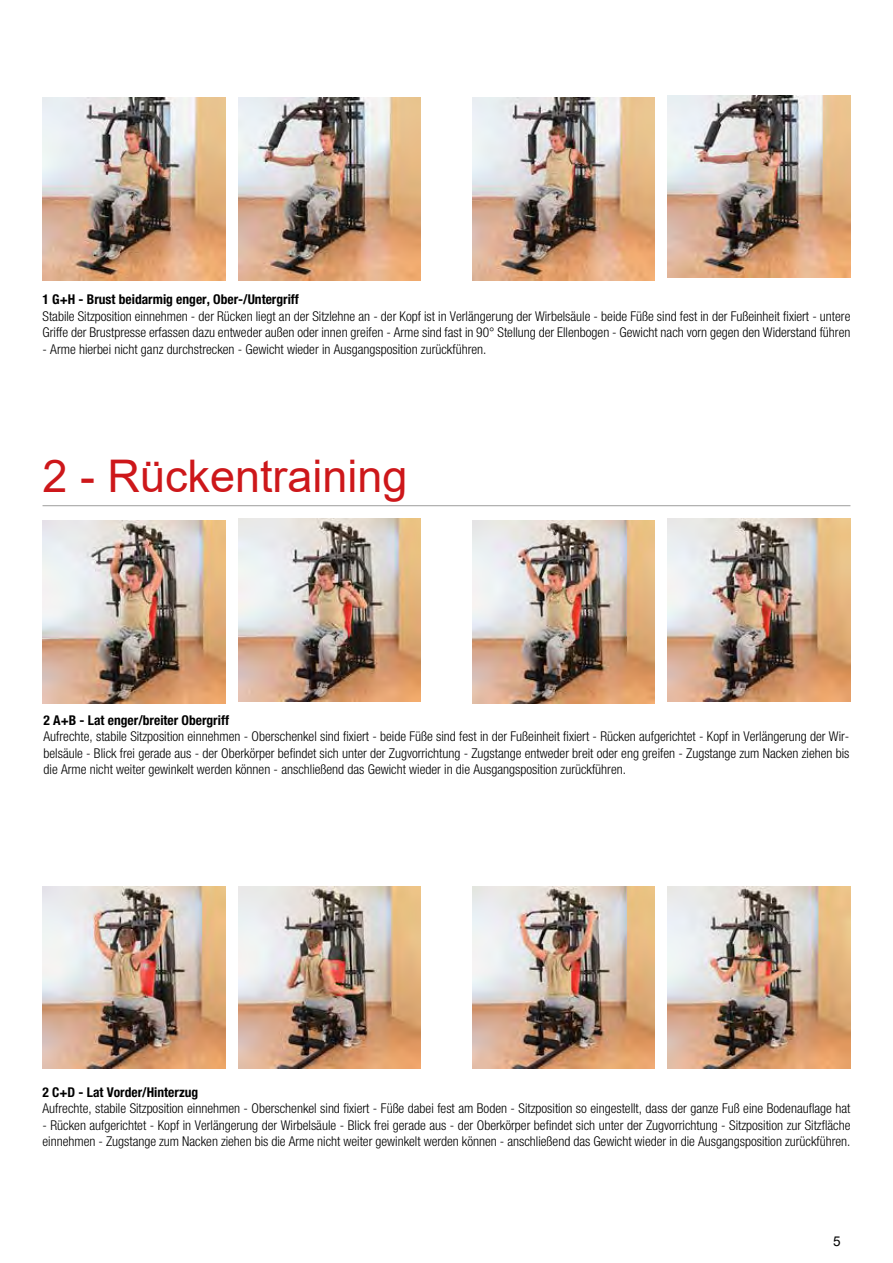
<style>
.page{position:relative;width:893px;height:1263px;background:#fff}
.page>*{position:absolute;margin:0;border:0;box-sizing:border-box;transform-origin:0 0}
.t1{font:45px "Arial";color:#cd171a}
.t2{font:300 condensed 13.5px/16.5px "Helvetica Neue";color:#000}
.t3{font:700 condensed 13.5px "Helvetica Neue";color:#000}
.t4{font:13.5px "Arial";color:#000}
</style>
<div class="page">
<img style="left:43px;top:97px;width:182px;height:183px">
<img style="left:238px;top:97px;width:183px;height:183px">
<img style="left:472px;top:97px;width:183px;height:183px">
<img style="left:668px;top:95px;width:182px;height:183px">
<hr style="left:43px;top:505px;width:807px;height:1px;background:#9d9d9c">
<img style="left:43px;top:520px;width:182px;height:183px">
<img style="left:238px;top:519px;width:183px;height:183px">
<img style="left:472px;top:520px;width:183px;height:183px">
<img style="left:668px;top:519px;width:182px;height:183px">
<img style="left:43px;top:886px;width:182px;height:183px">
<img style="left:238px;top:886px;width:183px;height:183px">
<img style="left:472px;top:886px;width:183px;height:183px">
<img style="left:668px;top:886px;width:182px;height:183px">
<p class="t3" style="left:43px;top:291px;width:258px">1 G+H - Brust beidarmig enger, Ober-/Untergriff</p>
<p class="t2" style="left:43px;top:307px;width:809px">Stabile Sitzposition einnehmen - der Rücken liegt an der Sitzlehne an - der Kopf ist in Verlängerung der Wirbelsäule - beide Füße sind fest in der Fußeinheit fixiert - untere<br>Griffe der Brustpresse erfassen dazu entweder außen oder innen greifen - Arme sind fast in 90° Stellung der Ellenbogen - Gewicht nach vorn gegen den Widerstand führen</p>
<p class="t2" style="left:43px;top:340px;width:445px">- Arme hierbei nicht ganz durchstrecken - Gewicht wieder in Ausgangsposition zurückführen.</p>
<h1 class="t1" style="left:43px;top:445px;width:367px">2 - Rückentraining</h1>
<p class="t3" style="left:44px;top:712px;width:187px">2 A+B - Lat enger/breiter Obergriff</p>
<p class="t2" style="left:44px;top:728px;width:807px;text-align:justify">Aufrechte, stabile Sitzposition einnehmen - Oberschenkel sind fixiert - beide Füße sind fest in der Fußeinheit fixiert - Rücken aufgerichtet - Kopf in Verlängerung der Wir&shy;belsäule - Blick frei gerade aus - der Oberkörper befindet sich unter der Zugvorrichtung - Zugstange entweder breit oder eng greifen - Zugstange zum Nacken ziehen bis die Arme nicht weiter gewinkelt werden können - anschließend das Gewicht wieder in die Ausgangsposition zurückführen.</p>
<p class="t3" style="left:43px;top:1083px;width:157px">2 C+D - Lat Vorder/Hinterzug</p>
<p class="t2" style="left:43px;top:1100px;width:809px">Aufrechte, stabile Sitzposition einnehmen - Oberschenkel sind fixiert - Füße dabei fest am Boden - Sitzposition so eingestellt, dass der ganze Fuß eine Bodenauflage hat</p>
<p class="t2" style="left:43px;top:1116px;width:809px">- Rücken aufgerichtet - Kopf in Verlängerung der Wirbelsäule - Blick frei gerade aus - der Oberkörper befindet sich unter der Zugvorrichtung - Sitzposition zur Sitzfläche einnehmen - Zugstange zum Nacken ziehen bis die Arme nicht weiter gewinkelt werden können - anschließend das Gewicht wieder in die Ausgangsposition zurückführen.</p>
<p class="t4" style="left:833px;top:1232px;width:9px">5</p>
</div>
